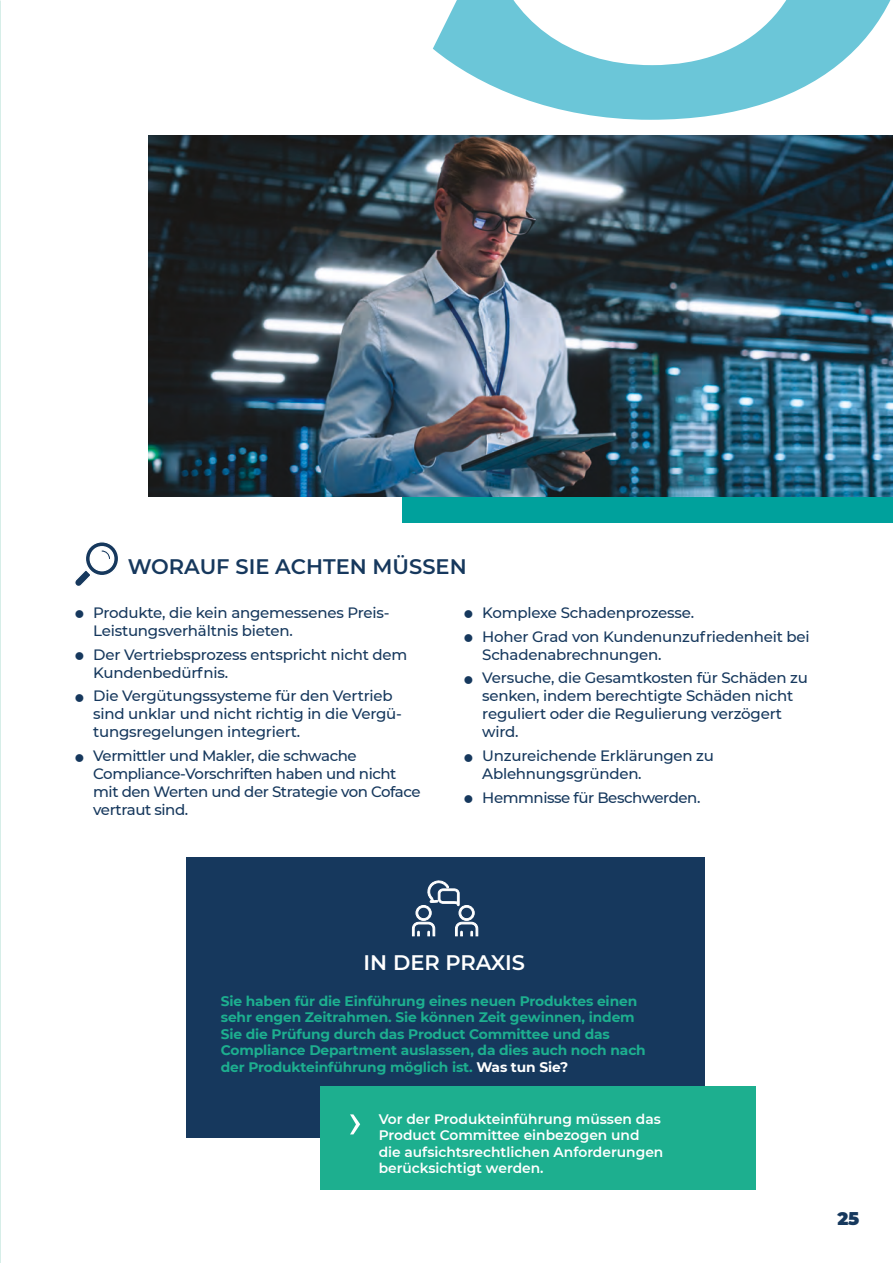
<style>
.page{position:relative;width:893px;height:1263px;background:#fff}
.page>*{position:absolute;margin:0;border:0;box-sizing:border-box;transform-origin:0 0}
.t1{font:600 21px "Montserrat";color:#16385d}
.t2{font:600 21px "Montserrat";color:#fff}
.t3{font:900 18px "Montserrat";color:#16385d}
.TEXTE_COURANT{font:500 15px/18px "Montserrat";letter-spacing:-.015em;color:#16385d}
.t4{font:700 13.8px/16.5px "Montserrat";letter-spacing:-.01em;color:#1daf8f}
.TEXTE_COURANT-2{font:600 13.8px/16.5px "Montserrat";color:#fff}
.s1{color:#fff}
</style>
<div class="page">
<img style="left:149px;top:135px;width:744px;height:361px">
<div style="left:186px;top:857px;width:518px;height:280px;background:#16385d"></div>
<div style="left:321px;top:1086px;width:435px;height:103px;background:#1daf8f"></div>
<svg style="left:412px;top:880px;width:67px;height:57px"></svg>
<svg style="left:350px;top:1114px;width:10px;height:20px"></svg>
<div style="left:403px;top:497px;width:490px;height:25px;background:#00a19c"></div>
<svg style="left:75px;top:542px;width:43px;height:44px"></svg>
<img style="left:374px;top:135px;width:519px;height:65px">
<svg style="left:433px;top:0;width:458px;height:120px;fill:#6bc6d8"></svg>
<p class="t1" style="left:128px;top:551px;width:340px">WORAUF SIE ACHTEN MÜSSEN</p>
<p class="TEXTE_COURANT" style="left:93px;top:603px;width:298px;text-indent:-19px">● Produkte, die kein angemessenes Preis-<br>Leistungsverhältnis bieten.</p>
<p class="TEXTE_COURANT" style="left:93px;top:645px;width:316px;text-indent:-19px">● Der Vertriebsprozess entspricht nicht dem<br>Kundenbedürfnis.</p>
<p class="TEXTE_COURANT" style="left:93px;top:686px;width:310px;text-indent:-19px">● Die Vergütungssysteme für den Vertrieb sind unklar und nicht richtig in die Vergü&shy;tungsregelungen integriert.</p>
<p class="TEXTE_COURANT" style="left:93px;top:746px;width:329px;text-indent:-19px">● Vermittler und Makler, die schwache Compliance-Vorschriften haben und nicht mit den Werten und der Strategie von Coface vertraut sind.</p>
<p class="TEXTE_COURANT" style="left:463px;top:603px;width:232px">● Komplexe Schadenprozesse.</p>
<p class="TEXTE_COURANT" style="left:482px;top:627px;width:329px;text-indent:-19px">● Hoher Grad von Kundenunzufriedenheit bei<br>Schadenabrechnungen.</p>
<p class="TEXTE_COURANT" style="left:482px;top:668px;width:327px;text-indent:-19px">● Versuche, die Gesamtkosten für Schäden zu senken, indem berechtigte Schäden nicht reguliert oder die Regulierung verzögert wird.</p>
<p class="TEXTE_COURANT" style="left:482px;top:746px;width:233px;text-indent:-19px">● Unzureichende Erklärungen zu<br>Ablehnungsgründen.</p>
<p class="TEXTE_COURANT" style="left:463px;top:788px;width:238px">● Hemmnisse für Beschwerden.</p>
<p class="t2" style="left:363px;top:947px;width:163px">IN DER PRAXIS</p>
<p class="t4" style="left:221px;top:992px;width:426px">Sie haben für die Einführung eines neuen Produktes einen sehr engen Zeitrahmen. Sie können Zeit gewinnen, indem Sie die Prüfung durch das Product Committee und das Compliance Department auslassen, da dies auch noch nach der Produkteinführung möglich ist. <span class="s1">Was tun Sie?</span></p>
<p class="TEXTE_COURANT-2" style="left:379px;top:1110px;width:286px">Vor der Produkteinführung müssen das Product Committee einbezogen und die aufsichtsrechtlichen Anforderungen berücksichtigt werden.</p>
<p class="t3" style="left:837px;top:1205px;width:24px">25</p>
</div>
